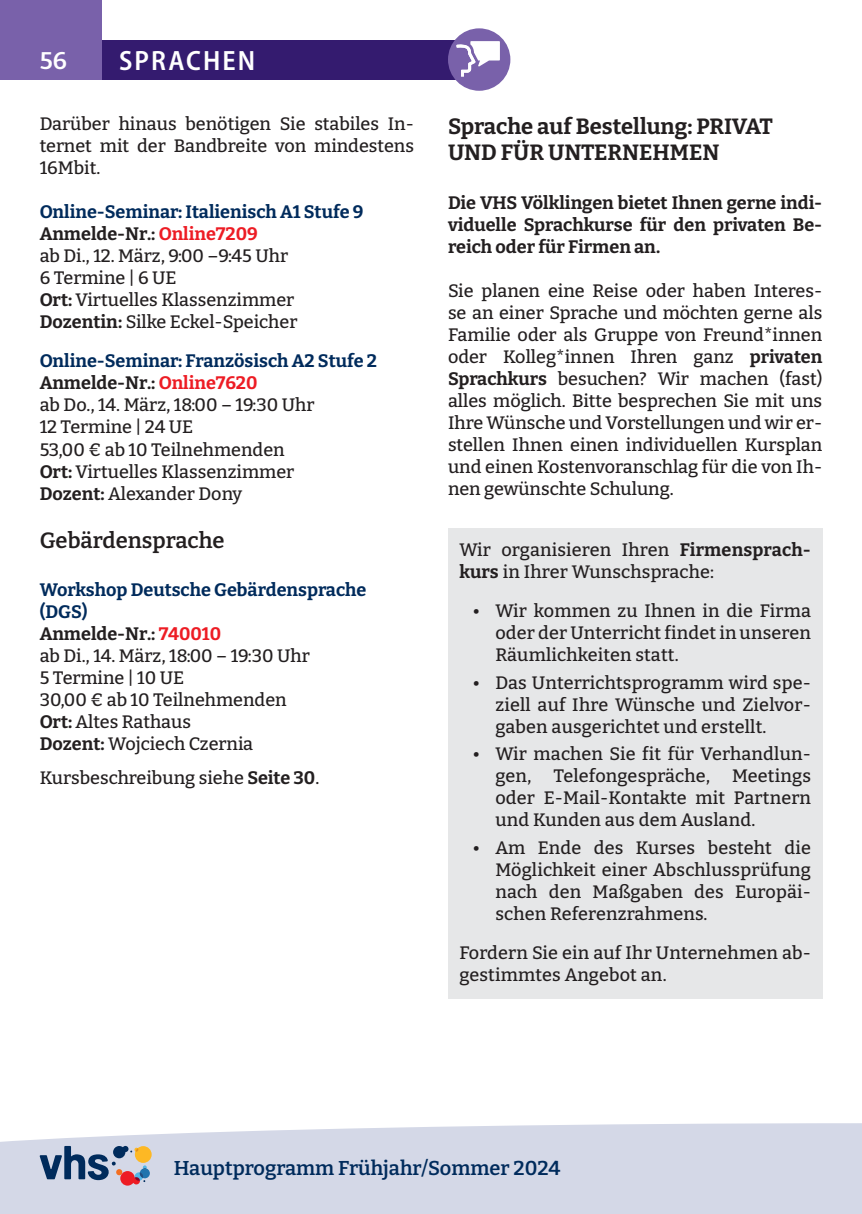
<style>
.page{position:relative;width:862px;height:1214px;background:#fff}
.page>*{position:absolute;margin:0;border:0;box-sizing:border-box;transform-origin:0 0}
.t1{font:600 semi-condensed 28px "Myriad Pro";letter-spacing:.075em;color:#fff}
.t2{font:600 24px "Bitter";color:#fff}
.t3{font:700 22px/26.4px "Bitter";color:#231f20}
.t4{font:600 22px "Bitter";color:#231f20}
.t5{font:600 20px "Bitter";color:#002b5c}
.t6{font:500 18px/22px "Bitter";color:#231f20;text-align:justify}
.t7{font:700 18px/22px "Bitter";color:#231f20;text-align:justify}
.s1{font-weight:700;color:#002b5c}
.s2{font-weight:700}
.s3{font-weight:700;color:#ed1c24}
</style>
<div class="page">
<svg style="left:0;top:1123px;width:862px;height:28px;fill:#d4d8e7"></svg>
<div style="left:0;top:1151px;width:862px;height:62px;background:#d4d8e7"></div>
<div style="left:102px;top:40px;width:374px;height:39px;background:#341b6f"></div>
<div style="left:0;top:0;width:102px;height:79px;background:#7961aa"></div>
<svg style="left:40px;top:1145px;width:112px;height:40px"></svg>
<div style="left:448px;top:28px;width:62px;height:63px;background:#7961aa;border-radius:50%"></div>
<svg style="left:456px;top:41px;width:44px;height:35px"></svg>
<div style="left:448px;top:527px;width:374px;height:471px;background:#e6e7e8"></div>
<h2 class="t2" style="left:40px;top:47px;width:29px">56</h2>
<h1 class="t1" style="left:119px;top:50px;width:138px">SPRACHEN</h1>
<p class="t6" style="left:40px;top:113px;width:376px">Darüber hinaus benötigen Sie stabiles In&shy;ternet mit der Bandbreite von mindestens 16Mbit.</p>
<p class="t6" style="left:40px;top:201px;width:325px;text-align:left"><span class="s1">Online-Seminar: Italienisch A1 Stufe 9<br></span><span class="s2">Anmelde-Nr.:</span> <span class="s3">Online7209<br></span>ab Di., 12. März, 9:00 –9:45 Uhr<br>6 Termine | 6 UE<br><span class="s2">Ort:</span> Virtuelles Klassenzimmer<br><span class="s2">Dozentin:</span> Silke Eckel-Speicher</p>
<p class="t6" style="left:40px;top:350px;width:339px;text-align:left"><span class="s1">Online-Seminar: Französisch A2 Stufe 2<br></span><span class="s2">Anmelde-Nr.:</span> <span class="s3">Online7620<br></span>ab Do., 14. März, 18:00 – 19:30 Uhr<br>12 Termine | 24 UE<br>53,00 € ab 10 Teilnehmenden<br><span class="s2">Ort:</span> Virtuelles Klassenzimmer<br><span class="s2">Dozent:</span> Alexander Dony</p>
<p class="t4" style="left:40px;top:527px;width:186px">Gebärdensprache</p>
<p class="t6" style="left:40px;top:579px;width:328px;text-align:left"><span class="s1">Workshop Deutsche Gebärdensprache (DGS)<br></span><span class="s2">Anmelde-Nr.:</span> <span class="s3">740010<br></span>ab Di., 14. März, 18:00 – 19:30 Uhr<br>5 Termine | 10 UE<br>30,00 € ab 10 Teilnehmenden<br><span class="s2">Ort:</span> Altes Rathaus<br><span class="s2">Dozent:</span> Wojciech Czernia</p>
<p class="t6" style="left:40px;top:766px;width:281px">Kursbeschreibung siehe <span class="s2">Seite 30</span>.</p>
<p class="t3" style="left:448px;top:113px;width:326px">Sprache auf Bestellung: PRIVAT<br>UND FÜR UNTERNEHMEN</p>
<p class="t7" style="left:448px;top:192px;width:376px">Die VHS Völklingen bietet Ihnen gerne indi&shy;viduelle Sprachkurse für den privaten Be&shy;reich oder für Firmen an.</p>
<p class="t6" style="left:448px;top:280px;width:376px">Sie planen eine Reise oder haben Interes&shy;se an einer Sprache und möchten gerne als Familie oder als Gruppe von Freund*innen oder Kolleg*innen Ihren ganz <span class="s2">privaten Sprachkurs</span> besuchen? Wir machen (fast) alles möglich. Bitte besprechen Sie mit uns Ihre Wünsche und Vorstellungen und wir er&shy;stellen Ihnen einen individuellen Kursplan und einen Kostenvoranschlag für die von Ih&shy;nen gewünschte Schulung.</p>
<p class="t6" style="left:459px;top:538px;width:353px">Wir organisieren Ihren <span class="s2">Firmensprach&shy;kurs</span> in Ihrer Wunschsprache:</p>
<p class="t6" style="left:495px;top:599px;width:317px;text-indent:-23px">• Wir kommen zu Ihnen in die Firma oder der Unterricht findet in unseren Räumlichkeiten statt.</p>
<p class="t6" style="left:495px;top:671px;width:317px;text-indent:-23px">• Das Unterrichtsprogramm wird spe&shy;ziell auf Ihre Wünsche und Zielvor&shy;gaben ausgerichtet und erstellt.</p>
<p class="t6" style="left:495px;top:743px;width:317px;text-indent:-23px">• Wir machen Sie fit für Verhandlun&shy;gen, Telefongespräche, Meetings oder E-Mail-Kontakte mit Partnern und Kunden aus dem Ausland.</p>
<p class="t6" style="left:495px;top:836px;width:317px;text-indent:-23px">• Am Ende des Kurses besteht die Möglichkeit einer Abschlussprüfung nach den Maßgaben des Europäi&shy;schen Referenzrahmens.</p>
<p class="t6" style="left:459px;top:941px;width:353px">Fordern Sie ein auf Ihr Unternehmen ab&shy;gestimmtes Angebot an.</p>
<p class="t5" style="left:174px;top:1156px;width:388px">Hauptprogramm Frühjahr/Sommer 2024</p>
</div>
